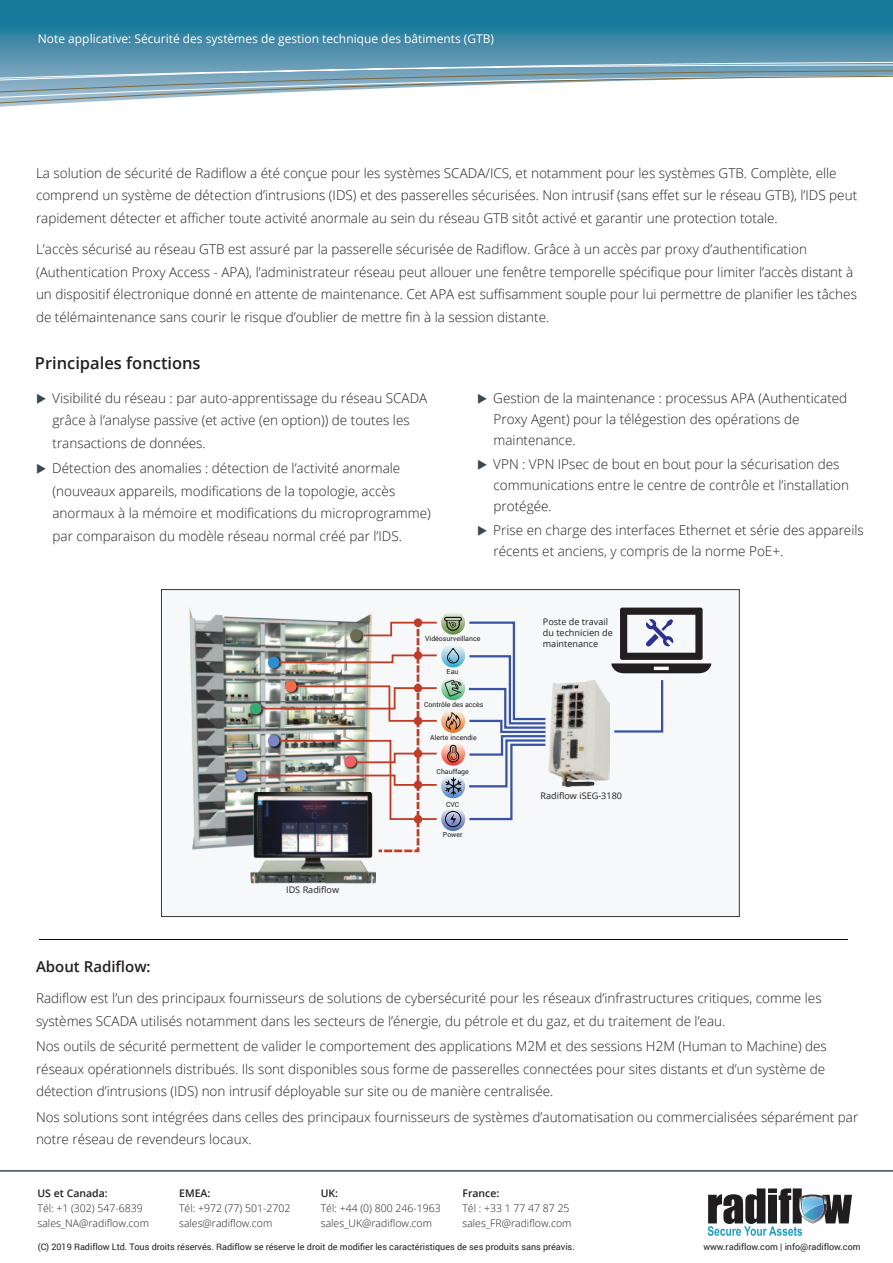
<style>
.page{position:relative;width:893px;height:1263px;background:#fff}
.page>*{position:absolute;margin:0;border:0;box-sizing:border-box;transform-origin:0 0}
.t1{font:600 16.5px "Open Sans";color:#231f20}
.t2{font:600 15px "Open Sans";color:#231f20}
.DS_features_bullets{font:300 13.5px/22.5px "Open Sans";color:#231f20}
.Page_Header{font:12px "Open Sans";color:#fff}
.t3{font:300 10.5px "Open Sans";color:#231f20}
.t4{font:600 10.5px "Open Sans";color:#231f20}
.t5{font:9.15px/10.9px "Open Sans";color:#231f20}
.DS_features_bullets-2{font:9px "Roboto";color:#231f20}
.t6{font:6.9px "Roboto";color:#231f20}
.s1{font-family:"Roboto";font-size:12px;color:#394851}
</style>
<div class="page">
<svg style="left:0;top:0;width:893px;height:43px;background:#207d9d"></svg>
<hr style="left:0;top:43px;width:893px;height:2px;background:#468aa8">
<svg style="left:0;top:45px;width:893px;height:62px"></svg>
<hr style="left:39px;top:939px;width:809px;height:1px;background:#000d03">
<div style="left:161px;top:590px;width:578px;height:326px;background:#f6f8f9"></div>
<img style="left:189px;top:607px;width:184px;height:243px">
<img style="left:233px;top:768px;width:12px;height:17px">
<div style="left:235px;top:770px;width:12px;height:11px;background:#7b98ce;border-radius:50%"></div>
<svg style="left:441px;top:611px;width:24px;height:24px"></svg>
<svg style="left:611px;top:608px;width:100px;height:125px"></svg>
<img style="left:245px;top:617px;width:301px;height:236px">
<div style="left:414px;top:618px;width:8px;height:9px;background:#c03c26;border-radius:50%"></div>
<div style="left:414px;top:684px;width:8px;height:8px;background:#c03c26;border-radius:50%"></div>
<div style="left:414px;top:651px;width:8px;height:9px;background:#c03c26;border-radius:50%"></div>
<div style="left:414px;top:717px;width:8px;height:8px;background:#c03c26;border-radius:50%"></div>
<div style="left:414px;top:749px;width:8px;height:9px;background:#c03c26;border-radius:50%"></div>
<div style="left:414px;top:781px;width:8px;height:8px;background:#c03c26;border-radius:50%"></div>
<div style="left:414px;top:815px;width:8px;height:8px;background:#c03c26;border-radius:50%"></div>
<img style="left:549px;top:680px;width:60px;height:106px">
<img style="left:250px;top:792px;width:125px;height:91px">
<hr style="left:0;top:1170px;width:893px;height:2px;background:#394851">
<svg style="left:708px;top:1188px;width:144px;height:48px"></svg>
<p class="Page_Header" style="left:38px;top:30px;width:458px">Note applicative: Sécurité des systèmes de gestion technique des bâtiments (GTB)</p>
<p class="DS_features_bullets" style="left:36px;top:161px;width:823px">La solution de sécurité de Radiflow a été conçue pour les systèmes SCADA/ICS, et notamment pour les systèmes GTB. Complète, elle comprend un système de détection d’intrusions (IDS) et des passerelles sécurisées. Non intrusif (sans effet sur le réseau GTB), l’IDS peut rapidement détecter et afficher toute activité anormale au sein du réseau GTB sitôt activé et garantir une protection totale.</p>
<p class="DS_features_bullets" style="left:36px;top:238px;width:822px">L’accès sécurisé au réseau GTB est assuré par la passerelle sécurisée de Radiflow. Grâce à un accès par proxy d’authentification (Authentication Proxy Access - APA), l’administrateur réseau peut allouer une fenêtre temporelle spécifique pour limiter l’accès distant à un dispositif électronique donné en attente de maintenance. Cet APA est suffisamment souple pour lui permettre de planifier les tâches de télémaintenance sans courir le risque d’oublier de mettre fin à la session distante.</p>
<p class="t1" style="left:35px;top:352px;width:167px">Principales fonctions</p>
<p class="DS_features_bullets" style="left:52px;top:386px;width:376px;text-indent:-6px"><span class="s1">X</span> Visibilité du réseau : par auto-apprentissage du réseau SCADA grâce à l’analyse passive (et active (en option)) de toutes les transactions de données.</p>
<p class="DS_features_bullets" style="left:52px;top:457px;width:380px;text-indent:-6px"><span class="s1">X</span> Détection des anomalies : détection de l’activité anormale (nouveaux appareils, modifications de la topologie, accès anormaux à la mémoire et modifications du microprogramme) par comparaison du modèle réseau normal créé par l’IDS.</p>
<p class="DS_features_bullets" style="left:494px;top:387px;width:355px;line-height:21px;text-indent:-6px"><span class="s1">X</span> Gestion de la maintenance : processus APA (Authenticated<br>Proxy Agent) pour la télégestion des opérations de maintenance.</p>
<p class="DS_features_bullets" style="left:494px;top:453px;width:357px;line-height:21px;text-indent:-6px"><span class="s1">X</span> VPN : VPN IPsec de bout en bout pour la sécurisation des communications entre le centre de contrôle et l’installation protégée.</p>
<p class="DS_features_bullets" style="left:494px;top:519px;width:372px;line-height:21px;text-indent:-6px"><span class="s1">X</span> Prise en charge des interfaces Ethernet et série des appareils récents et anciens, y compris de la norme PoE+.</p>
<p class="t5" style="left:286px;top:884px;width:54px">IDS Radiflow</p>
<p class="t6" style="left:425px;top:633px;width:57px">Vidéosurveillance</p>
<p class="t6" style="left:447px;top:666px;width:13px">Eau</p>
<p class="t6" style="left:424px;top:700px;width:61px">Contrôle des accès</p>
<p class="t6" style="left:430px;top:733px;width:48px">Alerte incendie</p>
<p class="t6" style="left:437px;top:766px;width:34px">Chauffage</p>
<p class="t6" style="left:446px;top:799px;width:15px">CVC</p>
<p class="t6" style="left:443px;top:830px;width:21px">Power</p>
<p class="t5" style="left:543px;top:616px;width:71px">Poste de travail du technicien de maintenance</p>
<p class="t5" style="left:541px;top:790px;width:83px">Radiflow iSEG-3180</p>
<p class="t2" style="left:36px;top:956px;width:116px">About Radiflow:</p>
<p class="DS_features_bullets" style="left:36px;top:986px;width:787px">Radiflow est l’un des principaux fournisseurs de solutions de cybersécurité pour les réseaux d’infrastructures critiques, comme les systèmes SCADA utilisés notamment dans les secteurs de l’énergie, du pétrole et du gaz, et du traitement de l’eau.</p>
<p class="DS_features_bullets" style="left:36px;top:1034px;width:792px">Nos outils de sécurité permettent de valider le comportement des applications M2M et des sessions H2M (Human to Machine) des réseaux opérationnels distribués. Ils sont disponibles sous forme de passerelles connectées pour sites distants et d’un système de détection d’intrusions (IDS) non intrusif déployable sur site ou de manière centralisée.</p>
<p class="DS_features_bullets" style="left:36px;top:1105px;width:824px">Nos solutions sont intégrées dans celles des principaux fournisseurs de systèmes d’automatisation ou commercialisées séparément par notre réseau de revendeurs locaux.</p>
<p class="t4" style="left:38px;top:1185px;width:72px">US et Canada:</p>
<p class="t3" style="left:38px;top:1200px;width:107px">Tél: +1 (302) 547-6839</p>
<p class="t3" style="left:38px;top:1215px;width:113px">sales_NA@radiflow.com</p>
<p class="t4" style="left:179px;top:1185px;width:33px">EMEA:</p>
<p class="t3" style="left:179px;top:1200px;width:113px">Tél: +972 (77) 501-2702</p>
<p class="t3" style="left:179px;top:1215px;width:95px">sales@radiflow.com</p>
<p class="t4" style="left:321px;top:1185px;width:19px">UK:</p>
<p class="t3" style="left:321px;top:1200px;width:122px">Tél: +44 (0) 800 246-1963</p>
<p class="t3" style="left:321px;top:1215px;width:113px">sales_UK@radiflow.com</p>
<p class="t4" style="left:462px;top:1185px;width:39px">France:</p>
<p class="t3" style="left:462px;top:1200px;width:109px">Tél : +33 1 77 47 87 25</p>
<p class="t3" style="left:462px;top:1215px;width:111px">sales_FR@radiflow.com</p>
<p class="DS_features_bullets-2" style="left:38px;top:1241px;width:539px">(C) 2019 Radiflow Ltd. Tous droits réservés. Radiflow se réserve le droit de modifier les caractéristiques de ses produits sans préavis.</p>
<p class="DS_features_bullets-2" style="left:703px;top:1241px;width:159px">www.radiflow.com | info@radiflow.com</p>
</div>
